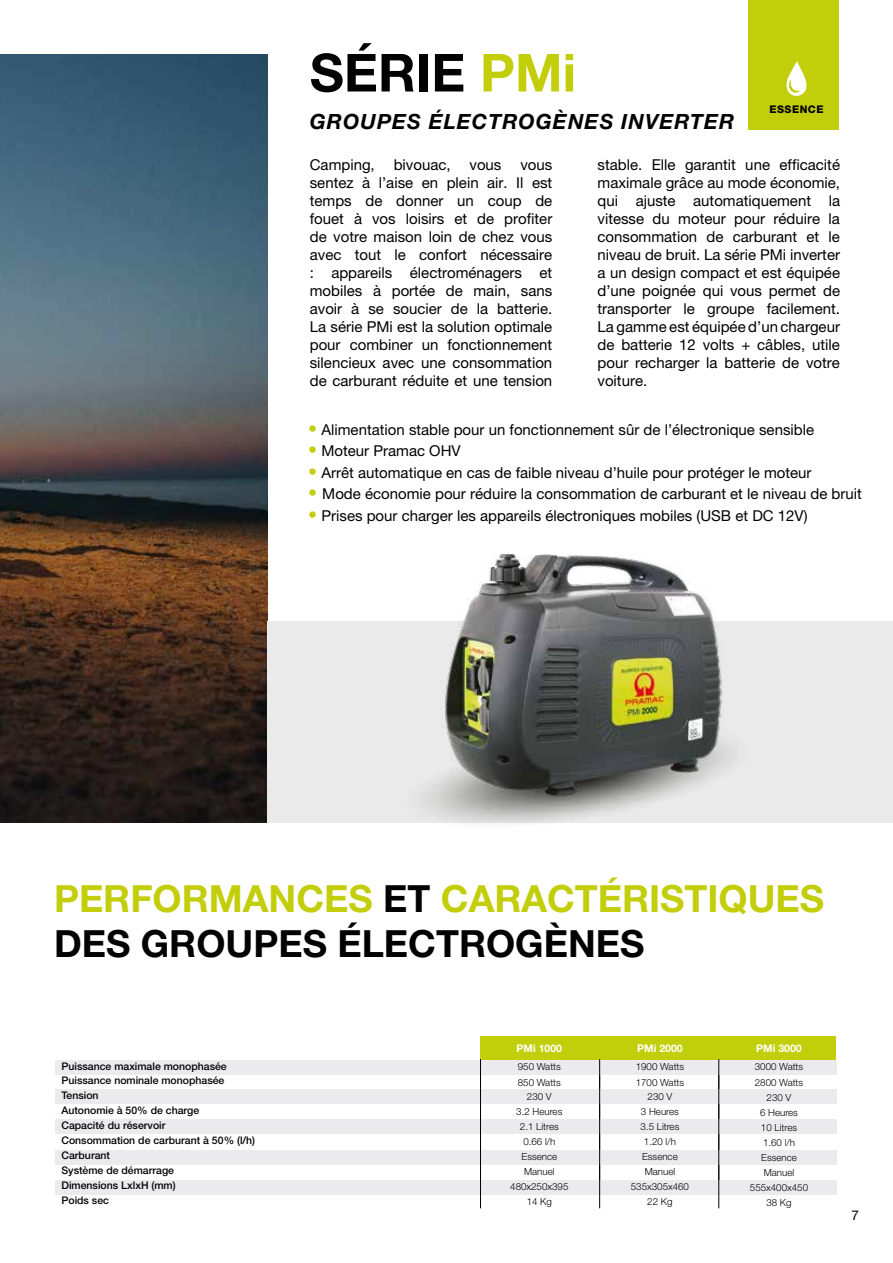
<style>
.page{position:relative;width:893px;height:1263px;background:#fff}
.page>*{position:absolute;margin:0;border:0;box-sizing:border-box;transform-origin:0 0}
.t1{font:700 52.5px "Helvetica Neue LT Pro";color:#020203}
.t2{font:700 37.5px/45px "Helvetica Neue LT Pro";color:#c3ce0a}
.t3{font:italic 700 21px "Helvetica Neue";letter-spacing:.05em;color:#020203}
.t4{font:15px/18px "Helvetica Neue LT Pro";color:#000;text-align:justify}
.t5{font:15px "Helvetica Neue LT Pro";color:#020203}
.t6{font:13.5px "Helvetica Neue";color:#000}
.t7{font:500 10.5px/14.9px "Helvetica Neue";color:#020203}
.t8{font:700 10.5px "Helvetica Neue LT Pro";color:#fff}
.t9{font:800 10.5px "Helvetica Neue";letter-spacing:.045em;color:#020203}
.t10{font:300 9.75px/15px "Helvetica Neue LT Pro";color:#020203}
.s1{color:#c3ce0a}
.s2{font-weight:500;font-size:18px;color:#c3ce0a}
.s3{color:#020203}
</style>
<div class="page">
<svg style="left:0;top:54px;width:268px;height:768px"></svg>
<div style="left:268px;top:621px;width:625px;height:201px;background:#eaeaea"></div>
<img style="left:389px;top:553px;width:376px;height:270px">
<div style="left:480px;top:1036px;width:356px;height:23px;background:#c3ce0a"></div>
<div style="left:55px;top:1060px;width:781px;height:14px;background:#ebebed"></div>
<div style="left:55px;top:1090px;width:781px;height:14px;background:#ebebed"></div>
<div style="left:55px;top:1120px;width:781px;height:14px;background:#ebebed"></div>
<div style="left:55px;top:1150px;width:781px;height:14px;background:#ebebed"></div>
<div style="left:55px;top:1180px;width:781px;height:14px;background:#ebebed"></div>
<hr style="left:480px;top:1059px;width:1px;height:149px;background:#020203">
<hr style="left:599px;top:1059px;width:1px;height:149px;background:#020203">
<hr style="left:718px;top:1059px;width:1px;height:149px;background:#020203">
<div style="left:749px;top:0;width:90px;height:130px;background:#c3ce0a"></div>
<svg style="left:786px;top:61px;width:21px;height:35px"></svg>
<h1 class="t1" style="left:310px;top:40px;width:268px">SÉRIE <span class="s1">PMi</span></h1>
<h3 class="t3" style="left:310px;top:108px;width:426px">GROUPES ÉLECTROGÈNES INVERTER</h3>
<p class="t9" style="left:769px;top:103px;width:56px">ESSENCE</p>
<p class="t4" style="left:310px;top:155px;width:244px;text-indent:211px">vous sentez à l’aise en plein air. Il est temps de donner un coup de fouet à vos loisirs et de profiter de votre maison loin de chez vous avec tout le confort nécessaire : appareils électroménagers et mobiles à portée de main, sans avoir à se soucier de la batterie.<br>La série PMi est la solution optimale pour combiner un fonctionnement silencieux avec une consommation de carburant réduite et une tension</p>
<p class="t4" style="left:597px;top:155px;width:244px">stable. Elle garantit une efficacité maximale grâce au mode économie, qui ajuste automatiquement la vitesse du moteur pour réduire la consommation de carburant et le niveau de bruit. La série PMi inverter a un design compact et est équipée d’une poignée qui vous permet de transporter le groupe facilement.<br>La gamme est équipée d’un chargeur de batterie 12 volts + câbles, utile pour recharger la batterie de votre voiture.</p>
<p class="t4" style="left:310px;top:155px;width:67px">Camping,</p>
<p class="t4" style="left:394px;top:155px;width:58px">bivouac,</p>
<p class="t4" style="left:469px;top:155px;width:33px">vous</p>
<p class="t5" style="left:308px;top:420px;width:507px"><span class="s2">•</span> Alimentation stable pour un fonctionnement sûr de l’électronique sensible</p>
<p class="t4" style="left:308px;top:442px;width:154px"><span class="s2">•</span> Moteur Pramac OHV</p>
<p class="t4" style="left:308px;top:463px;width:505px"><span class="s2">•</span> Arrêt automatique en cas de faible niveau d’huile pour protéger le moteur</p>
<p class="t4" style="left:308px;top:485px;width:555px"><span class="s2">•</span> Mode économie pour réduire la consommation de carburant et le niveau de bruit</p>
<p class="t5" style="left:308px;top:507px;width:501px"><span class="s2">•</span> Prises pour charger les appareils électroniques mobiles (USB et DC 12V)</p>
<h2 class="t2" style="left:54px;top:875px;width:772px">PERFORMANCES <span class="s3">ET</span> CARACTÉRISTIQUES<br><span class="s3">DES GROUPES ÉLECTROGÈNES</span></h2>
<p class="t7" style="left:61px;top:1059px;width:195px">Puissance maximale monophasée<br>Puissance nominale monophasée<br>Tension<br>Autonomie à 50% de charge<br>Capacité du réservoir<br>Consommation de carburant à 50% (l/h)<br>Carburant<br>Système de démarrage<br>Dimensions LxlxH (mm)<br>Poids sec</p>
<p class="t8" style="left:517px;top:1042px;width:47px">PMi 1000</p>
<p class="t10" style="left:518px;top:1058px;width:44px;line-height:16.5px">950 Watts<br>850 Watts</p>
<p class="t10" style="left:510px;top:1089px;width:60px;text-align:center">230 V<br>3.2 Heures<br>2.1 Litres<br>0.66 l/h<br>Essence<br>Manuel<br>480x250x395<br>14 Kg</p>
<p class="t8" style="left:637px;top:1042px;width:47px">PMi 2000</p>
<p class="t10" style="left:636px;top:1058px;width:50px;line-height:16.5px">1900 Watts<br>1700 Watts</p>
<p class="t10" style="left:631px;top:1089px;width:60px;text-align:center">230 V<br>3 Heures<br>3.5 Litres<br>1.20 l/h<br>Essence<br>Manuel<br>535x305x460<br>22 Kg</p>
<p class="t8" style="left:756px;top:1042px;width:47px">PMi 3000</p>
<p class="t10" style="left:755px;top:1058px;width:50px;line-height:16.5px">3000 Watts<br>2800 Watts</p>
<p class="t10" style="left:750px;top:1090px;width:60px;text-align:center">230 V<br>6 Heures<br>10 Litres<br>1.60 l/h<br>Essence<br>Manuel<br>555x400x450<br>38 Kg</p>
<p class="t6" style="left:851px;top:1207px;width:9px">7</p>
</div>
